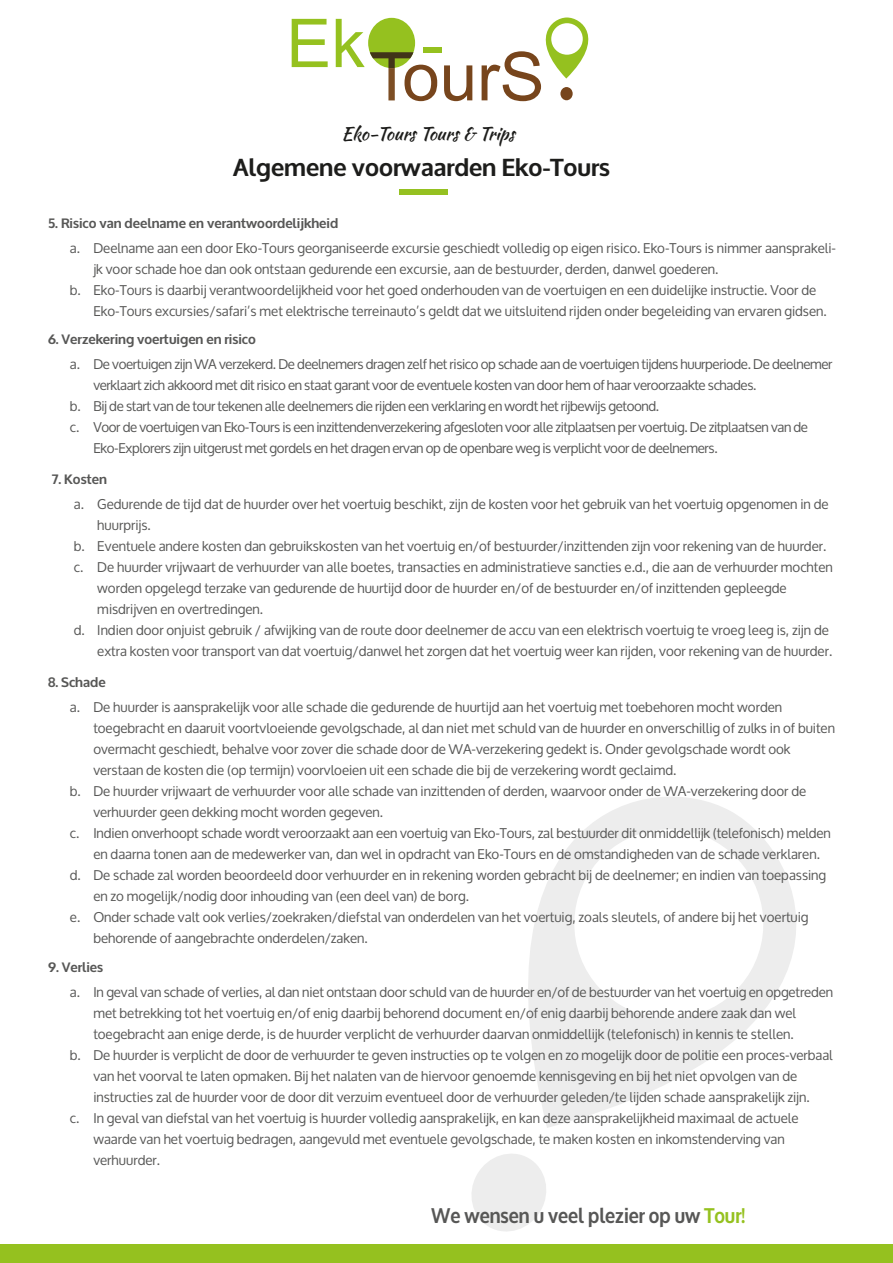
<style>
.page{position:relative;width:893px;height:1263px;background:#fff}
.page>*{position:absolute;margin:0;border:0;box-sizing:border-box;transform-origin:0 0}
.t1{font:700 24.3px "Oxygen";color:#1d1d1b}
.t2{font:700 21px "Oxygen";color:#575756;scale:.88 1}
.t3{font:18px "Kaushan Script";letter-spacing:-.01em;color:#1d1d1b}
.t4{font:13.5px/21px "Oxygen";color:#575756}
.t5{font:13.5px/21px "Oxygen";letter-spacing:-.025em;color:#575756}
.t6{font:700 13.5px "Oxygen";color:#575756}
.s1{color:#95c11f}
</style>
<div class="page">
<svg style="left:528px;top:797px;width:268px;height:331px"></svg>
<svg style="left:472px;top:1154px;width:74px;height:78px"></svg>
<div style="left:399px;top:190px;width:48px;height:5px;background:#95c121"></div>
<svg style="left:292px;top:19px;width:36px;height:48px"></svg>
<div style="left:423px;top:47px;width:18px;height:6px;background:#95c11f"></div>
<svg style="left:444px;top:65px;width:28px;height:36px"></svg>
<svg style="left:482px;top:17px;width:107px;height:84px"></svg>
<svg style="left:336px;top:19px;width:101px;height:82px"></svg>
<div style="left:0;top:1244px;width:893px;height:19px;background:#95c11f"></div>
<h3 class="t3" style="left:341px;top:120px;width:175px">Eko-Tours Tours &amp; Trips</h3>
<h1 class="t1" style="left:233px;top:152px;width:378px">Algemene voorwaarden Eko-Tours</h1>
<p class="t6" style="left:48px;top:214px;width:292px">5. Risico van deelname en verantwoordelijkheid</p>
<p class="t4" style="left:70px;top:237px;width:12px">a.</p>
<p class="t4" style="left:70px;top:279px;width:12px">b.</p>
<p class="t4" style="left:93px;top:237px;width:744px">Deelname aan een door Eko-Tours georganiseerde excursie geschiedt volledig op eigen risico. Eko-Tours is nimmer aansprakeli&shy;jk voor schade hoe dan ook ontstaan gedurende een excursie, aan de bestuurder, derden, danwel goederen.<br>Eko-Tours is daarbij verantwoordelijkheid voor het goed onderhouden van de voertuigen en een duidelijke instructie. Voor de Eko-Tours excursies/safari’s met elektrische terreinauto’s geldt dat we uitsluitend rijden onder begeleiding van ervaren gidsen.</p>
<p class="t6" style="left:48px;top:330px;width:209px">6. Verzekering voertuigen en risico</p>
<p class="t4" style="left:70px;top:353px;width:12px">a.</p>
<p class="t4" style="left:70px;top:395px;width:12px">b. c.</p>
<p class="t5" style="left:93px;top:353px;width:741px">De voertuigen zijn WA verzekerd. De deelnemers dragen zelf het risico op schade aan de voertuigen tijdens huurperiode. De deelnemer verklaart zich akkoord met dit risico en staat garant voor de eventuele kosten van door hem of haar veroorzaakte schades.<br>Bij de start van de tour tekenen alle deelnemers die rijden een verklaring en wordt het rijbewijs getoond.<br>Voor de voertuigen van Eko-Tours is een inzittendenverzekering afgesloten voor alle zitplaatsen per voertuig. De zitplaatsen van de Eko-Explorers zijn uitgerust met gordels en het dragen ervan op de openbare weg is verplicht voor de deelnemers.</p>
<p class="t6" style="left:52px;top:470px;width:56px">7. Kosten</p>
<p class="t4" style="left:74px;top:493px;width:12px">a.</p>
<p class="t4" style="left:74px;top:535px;width:12px">b. c.</p>
<p class="t4" style="left:97px;top:493px;width:737px">Gedurende de tijd dat de huurder over het voertuig beschikt, zijn de kosten voor het gebruik van het voertuig opgenomen in de huurprijs.<br>Eventuele andere kosten dan gebruikskosten van het voertuig en/of bestuurder/inzittenden zijn voor rekening van de huurder.<br>De huurder vrijwaart de verhuurder van alle boetes, transacties en administratieve sancties e.d., die aan de verhuurder mochten worden opgelegd terzake van gedurende de huurtijd door de huurder en/of de bestuurder en/of inzittenden gepleegde misdrijven en overtredingen.<br>Indien door onjuist gebruik / afwijking van de route door deelnemer de accu van een elektrisch voertuig te vroeg leeg is, zijn de extra kosten voor transport van dat voertuig/danwel het zorgen dat het voertuig weer kan rijden, voor rekening van de huurder.</p>
<p class="t6" style="left:48px;top:674px;width:59px">8. Schade</p>
<p class="t4" style="left:70px;top:697px;width:12px">a.</p>
<p class="t4" style="left:74px;top:619px;width:12px">d.</p>
<p class="t4" style="left:93px;top:697px;width:743px">De huurder is aansprakelijk voor alle schade die gedurende de huurtijd aan het voertuig met toebehoren mocht worden toegebracht en daaruit voortvloeiende gevolgschade, al dan niet met schuld van de huurder en onverschillig of zulks in of buiten overmacht geschiedt, behalve voor zover die schade door de WA-verzekering gedekt is. Onder gevolgschade wordt ook verstaan de kosten die (op termijn) voorvloeien uit een schade die bij de verzekering wordt geclaimd.<br>De huurder vrijwaart de verhuurder voor alle schade van inzittenden of derden, waarvoor onder de WA-verzekering door de verhuurder geen dekking mocht worden gegeven.<br>Indien onverhoopt schade wordt veroorzaakt aan een voertuig van Eko-Tours, zal bestuurder dit onmiddellijk (telefonisch) melden en daarna tonen aan de medewerker van, dan wel in opdracht van Eko-Tours en de omstandigheden van de schade verklaren.<br>De schade zal worden beoordeeld door verhuurder en in rekening worden gebracht bij de deelnemer; en indien van toepassing en zo mogelijk/nodig door inhouding van (een deel van) de borg.<br>Onder schade valt ook verlies/zoekraken/diefstal van onderdelen van het voertuig, zoals sleutels, of andere bij het voertuig behorende of aangebrachte onderdelen/zaken.</p>
<p class="t6" style="left:48px;top:959px;width:57px">9. Verlies</p>
<p class="t4" style="left:70px;top:982px;width:12px">a.</p>
<p class="t4" style="left:70px;top:781px;width:12px">b.</p>
<p class="t4" style="left:70px;top:823px;width:11px">c.</p>
<p class="t4" style="left:70px;top:865px;width:12px">d.</p>
<p class="t4" style="left:70px;top:907px;width:12px">e.</p>
<p class="t4" style="left:93px;top:982px;width:741px">In geval van schade of verlies, al dan niet ontstaan door schuld van de huurder en/of de bestuurder van het voertuig en opgetreden met betrekking tot het voertuig en/of enig daarbij behorend document en/of enig daarbij behorende andere zaak dan wel toegebracht aan enige derde, is de huurder verplicht de verhuurder daarvan onmiddellijk (telefonisch) in kennis te stellen.<br>De huurder is verplicht de door de verhuurder te geven instructies op te volgen en zo mogelijk door de politie een proces-verbaal van het voorval te laten opmaken. Bij het nalaten van de hiervoor genoemde kennisgeving en bij het niet opvolgen van de instructies zal de huurder voor de door dit verzuim eventueel door de verhuurder geleden/te lijden schade aansprakelijk zijn.<br>In geval van diefstal van het voertuig is huurder volledig aansprakelijk, en kan deze aansprakelijkheid maximaal de actuele waarde van het voertuig bedragen, aangevuld met eventuele gevolgschade, te maken kosten en inkomstenderving van verhuurder.</p>
<p class="t4" style="left:70px;top:1045px;width:12px">b.</p>
<p class="t4" style="left:70px;top:1108px;width:11px">c.</p>
<h2 class="t2" style="left:432px;top:1203px;width:358px">We wensen u veel plezier op uw <span class="s1">Tour!</span></h2>
</div>
